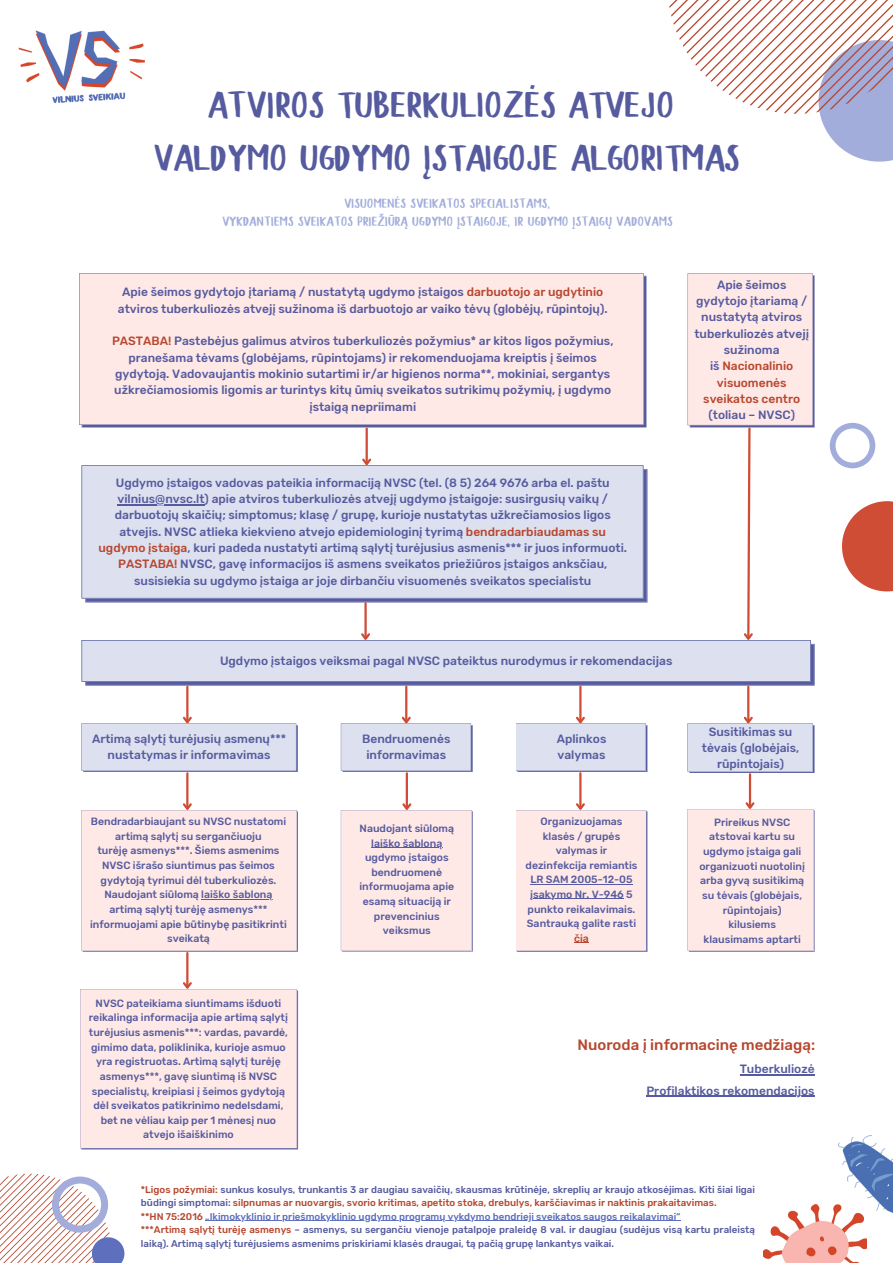
<style>
.page{position:relative;width:893px;height:1263px;background:#fff}
.page>*{position:absolute;margin:0;border:0;box-sizing:border-box;transform-origin:0 0}
.t1{font:37.88px "Blodders";color:#565b9f}
.t2{font:25.12px "Blodders";color:#565b9f}
.t3{font:500 15px "Rubik";color:#b7472e}
.t4{font:13.5px "Blodders";color:#a2addb}
.t5{font:500 12px/16.4px "Rubik";color:#565b9f;text-align:center}
.t6{font:500 12px/16.4px "Rubik";color:#b7472e;text-align:center}
.t7{font:500 10.5px/14.6px "Rubik";color:#565b9f;text-align:center}
.t8{font:500 9.75px/13.5px "Rubik";color:#565b9f}
.t9{font:500 9.75px "Rubik";color:#5d6fbd}
.s1{color:#b7472e}
.s2{color:#565b9f}
</style>
<div class="page">
<svg style="left:0;top:1174px;width:124px;height:89px"></svg>
<svg style="left:820px;top:114px;width:73px;height:48px;fill:#a2addb"></svg>
<svg style="left:830px;top:423px;width:45px;height:45px"></svg>
<svg style="left:842px;top:501px;width:51px;height:90px;fill:#cf4c35"></svg>
<svg style="left:669px;top:0;width:224px;height:114px"></svg>
<img style="left:18px;top:30px;width:127px;height:74px">
<img style="left:838px;top:1135px;width:55px;height:114px">
<img style="left:763px;top:1204px;width:103px;height:59px">
<hr style="left:205px;top:1220px;width:475px;height:1px;background:#5d6fbd">
<hr style="left:739px;top:1074px;width:75px;height:1px;background:#565b9f">
<hr style="left:646px;top:1096px;width:168px;height:1px;background:#565b9f">
<hr style="left:186px;top:687px;width:2px;height:35px;background:#cf4c35">
<svg style="left:81px;top:715px;width:217px;height:57px;background:#dddfed"></svg>
<hr style="left:186px;top:953px;width:2px;height:34px;background:#cf4c35">
<svg style="left:80px;top:980px;width:218px;height:169px;background:#fce8e6"></svg>
<hr style="left:749px;top:774px;width:2px;height:33px;background:#cf4c35">
<svg style="left:687px;top:800px;width:127px;height:152px;background:#fde8e6"></svg>
<hr style="left:405px;top:687px;width:2px;height:35px;background:#cf4c35">
<svg style="left:341px;top:715px;width:132px;height:57px;background:#dcdeed"></svg>
<hr style="left:579px;top:687px;width:2px;height:35px;background:#cf4c35">
<svg style="left:516px;top:715px;width:131px;height:57px;background:#dcdeed"></svg>
<hr style="left:747px;top:687px;width:2px;height:35px;background:#cf4c35">
<svg style="left:687px;top:715px;width:127px;height:58px;background:#dcdeed"></svg>
<svg style="left:81px;top:273px;width:733px;height:413px"></svg>
<hr style="left:186px;top:773px;width:2px;height:35px;background:#cf4c35">
<svg style="left:81px;top:801px;width:217px;height:151px;background:#fce7e6"></svg>
<hr style="left:406px;top:773px;width:2px;height:35px;background:#cf4c35">
<svg style="left:341px;top:801px;width:132px;height:150px;background:#fde8e6"></svg>
<hr style="left:579px;top:773px;width:2px;height:35px;background:#cf4c35">
<svg style="left:516px;top:801px;width:131px;height:151px;background:#fae6e5"></svg>
<p class="t1" style="left:208px;top:90px;width:469px">ATVIROS TUBERKULIOZĖS ATVEJO</p>
<p class="t1" style="left:155px;top:143px;width:588px">VALDYMO UGDYMO ĮSTAIGOJE ALGORITMAS</p>
<p class="t4" style="left:345px;top:197px;width:208px">VISUOMENĖS SVEIKATOS SPECIALISTAMS,</p>
<p class="t4" style="left:223px;top:216px;width:452px">VYKDANTIEMS SVEIKATOS PRIEŽIŪRĄ UGDYMO ĮSTAIGOJE, IR UGDYMO ĮSTAIGŲ VADOVAMS</p>
<p class="t5" style="left:118px;top:284px;width:491px">Apie šeimos gydytojo įtariamą / nustatytą ugdymo įstaigos <span class="s1">darbuotojo ar ugdytinio </span>atviros tuberkuliozės atvejį sužinoma iš darbuotojo ar vaiko tėvų (globėjų, rūpintojų).</p>
<p class="t5" style="left:112px;top:333px;width:503px"><span class="s1">PASTABA!</span> Pastebėjus galimus atviros tuberkuliozės požymius* ar kitos ligos požymius, pranešama tėvams (globėjams, rūpintojams) ir rekomenduojama kreiptis į šeimos gydytoją. Vadovaujantis mokinio sutartimi ir/ar higienos norma**, mokiniai, sergantys užkrečiamosiomis ligomis ar turintys kitų ūmių sveikatos sutrikimų požymių, į ugdymo įstaigą nepriimami</p>
<p class="t2" style="left:414px;top:372px;width:12px;rotate:-180deg">?</p>
<p class="t5" style="left:694px;top:276px;width:116px">Apie šeimos gydytojo įtariamą / nustatytą atviros tuberkuliozės atvejį sužinoma</p>
<p class="t6" style="left:703px;top:358px;width:98px"><span class="s2">iš</span> Nacionalinio visuomenės sveikatos centro <span class="s2">(toliau – NVSC)</span></p>
<p class="t5" style="left:98px;top:474px;width:530px">Ugdymo įstaigos vadovas pateikia informaciją NVSC (tel. (8 5) 264 9676 arba el. paštu vilnius@nvsc.lt) apie atviros tuberkuliozės atvejį ugdymo įstaigoje: susirgusių vaikų / darbuotojų skaičių; simptomus; klasę / grupę, kurioje nustatytas užkrečiamosios ligos atvejis. NVSC atlieka kiekvieno atvejo epidemiologinį tyrimą <span class="s1">bendradarbiaudamas su ugdymo įstaiga</span>, kuri padeda nustatyti artimą sąlytį turėjusius asmenis*** ir juos informuoti.</p>
<p class="t5" style="left:118px;top:556px;width:491px"><span class="s1">PASTABA!</span> NVSC, gavę informacijos iš asmens sveikatos priežiūros įstaigos anksčiau, susisiekia su ugdymo įstaiga ar joje dirbančiu visuomenės sveikatos specialistu</p>
<p class="t5" style="left:220px;top:653px;width:454px">Ugdymo įstaigos veiksmai pagal NVSC pateiktus nurodymus ir rekomendacijas</p>
<p class="t5" style="left:92px;top:730px;width:195px">Artimą sąlytį turėjusių asmenų*** nustatymas ir informavimas</p>
<p class="t7" style="left:91px;top:814px;width:197px">Bendradarbiaujant su NVSC nustatomi artimą sąlytį su sergančiuoju</p>
<p class="t7" style="left:90px;top:843px;width:198px">turėję asmenys***. Šiems asmenims NVSC išrašo siuntimus pas šeimos gydytoją tyrimui dėl tuberkuliozės.<br>Naudojant siūlomą laiško šabloną artimą sąlytį turėję asmenys*** informuojami apie būtinybę pasitikrinti sveikatą</p>
<p class="t5" style="left:362px;top:730px;width:90px">Bendruomenės informavimas</p>
<p class="t7" style="left:359px;top:821px;width:96px">Naudojant siūlomą laiško šabloną ugdymo įstaigos bendruomenė informuojama apie esamą situaciją ir prevencinius veiksmus</p>
<p class="t5" style="left:556px;top:730px;width:51px;text-align:left">Aplinkos valymas</p>
<p class="t7" style="left:525px;top:814px;width:113px">Organizuojamas klasės / grupės valymas ir dezinfekcija remiantis<br>LR SAM 2005-12-05 įsakymo Nr. V-946 5 punkto reikalavimais.<br>Santrauką galite rasti <span class="s1">čia</span></p>
<p class="t5" style="left:702px;top:723px;width:99px">Susitikimas su tėvais (globėjais, rūpintojais)</p>
<p class="t7" style="left:699px;top:815px;width:107px">Prireikus NVSC atstovai kartu su ugdymo įstaiga gali organizuoti nuotolinį arba gyvą susitikimą su tėvais (globėjais, rūpintojais) kilusiems klausimams aptarti</p>
<p class="t7" style="left:89px;top:996px;width:201px">NVSC pateikiama siuntimams išduoti reikalinga informacija apie artimą sąlytį turėjusius asmenis***: vardas, pavardė, gimimo data, poliklinika, kurioje asmuo yra registruotas. Artimą sąlytį turėję asmenys***, gavę siuntimą iš NVSC specialistų, kreipiasi į šeimos gydytoją dėl sveikatos patikrinimo nedelsdami, bet ne vėliau kaip per 1 mėnesį nuo atvejo išaiškinimo</p>
<p class="t3" style="left:577px;top:1036px;width:239px">Nuoroda į informacinę medžiagą:</p>
<p class="t5" style="left:739px;top:1061px;width:76px">Tuberkuliozė</p>
<p class="t5" style="left:646px;top:1082px;width:170px">Profilaktikos rekomendacijos</p>
<p class="t8" style="left:141px;top:1182px;width:615px"><span class="s1">*Ligos požymiai:</span> sunkus kosulys, trunkantis 3 ar daugiau savaičių, skausmas krūtinėje, skreplių ar kraujo atkosėjimas. Kiti šiai ligai būdingi simptomai: <span class="s1">silpnumas ar nuovargis, svorio kritimas, apetito stoka, drebulys, karščiavimas ir naktinis prakaitavimas.</span></p>
<p class="t9" style="left:141px;top:1210px;width:541px"><span class="s1">**HN 75:2016</span> „Ikimokyklinio ir priešmokyklinio ugdymo programų vykdymo bendrieji sveikatos saugos reikalavimai“</p>
<p class="t8" style="left:141px;top:1223px;width:615px"><span class="s1">***Artimą sąlytį turėję asmenys</span> – asmenys, su sergančiu vienoje patalpoje praleidę 8 val. ir daugiau (sudėjus visą kartu praleistą laiką). Artimą sąlytį turėjusiems asmenims priskiriami klasės draugai, tą pačią grupę lankantys vaikai.</p>
</div>
